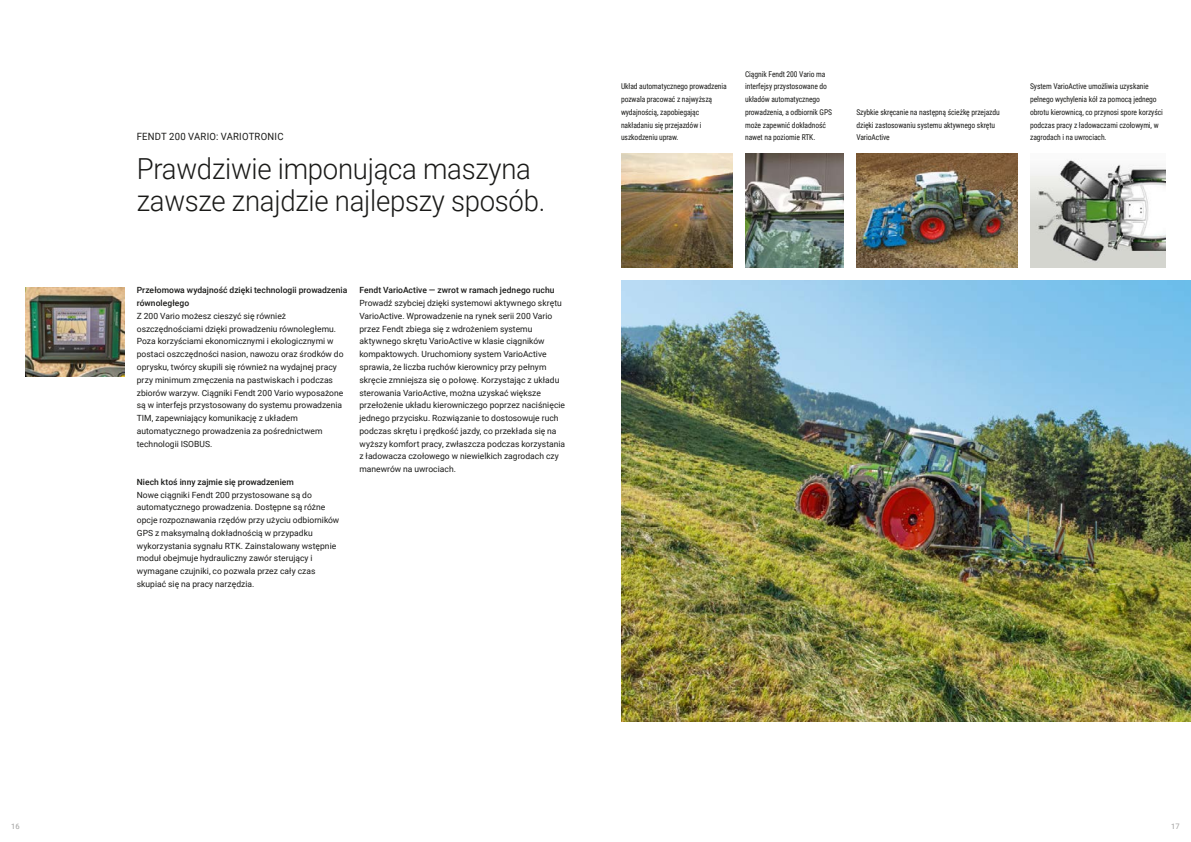
<style>
.page{position:relative;width:1191px;height:842px;background:#fff}
.page>*{position:absolute;margin:0;border:0;box-sizing:border-box;transform-origin:0 0}
.t1{font:300 29px/32px "Roboto";letter-spacing:-.01em;color:#1a1a18;scale:.95 1}
.t2{font:10px "Roboto";letter-spacing:.025em;color:#1a1a18;scale:.95 1}
.t3{font:8.5px/12.8px "Roboto";letter-spacing:.005em;color:#1a1a18}
.t4{font:500 8.5px/12.8px "Roboto";letter-spacing:.005em;color:#1a1a18}
.t5{font:8px/12.8px "Roboto Condensed";letter-spacing:-.01em;color:#1a1a18;scale:.95 1}
.t6{font:7.5px "Roboto";color:#9f9f9e}
</style>
<div class="page">
<img style="left:26px;top:287px;width:99px;height:89px">
<img style="left:621px;top:281px;width:570px;height:440px">
<img style="left:621px;top:153px;width:111px;height:115px">
<img style="left:856px;top:153px;width:161px;height:115px">
<img style="left:745px;top:153px;width:98px;height:115px">
<img style="left:1030px;top:160px;width:135px;height:108px">
<p class="t6" style="left:11px;top:821px;width:10px">16</p>
<p class="t2" style="left:137px;top:130px;width:156px">FENDT 200 VARIO: VARIOTRONIC</p>
<h1 class="t1" style="left:137px;top:151px;width:431px">Prawdziwie imponująca maszyna zawsze znajdzie najlepszy sposób.</h1>
<p class="t4" style="left:137px;top:284px;width:212px">Przełomowa wydajność dzięki technologii prowadzenia równoległego</p>
<p class="t3" style="left:137px;top:309px;width:208px">Z 200 Vario możesz cieszyć się również oszczędnościami dzięki prowadzeniu równoległemu.<br>Poza korzyściami ekonomicznymi i ekologicznymi w postaci oszczędności nasion, nawozu oraz środków do oprysku, twórcy skupili się również na wydajnej pracy przy minimum zmęczenia na pastwiskach i podczas zbiorów warzyw. Ciągniki Fendt 200 Vario wyposażone są w interfejs przystosowany do systemu prowadzenia TIM, zapewniający komunikację z układem automatycznego prowadzenia za pośrednictwem technologii ISOBUS.</p>
<p class="t4" style="left:137px;top:475px;width:159px">Niech ktoś inny zajmie się prowadzeniem</p>
<p class="t3" style="left:137px;top:488px;width:204px">Nowe ciągniki Fendt 200 przystosowane są do automatycznego prowadzenia. Dostępne są różne opcje rozpoznawania rzędów przy użyciu odbiorników GPS z maksymalną dokładnością w przypadku wykorzystania sygnału RTK. Zainstalowany wstępnie moduł obejmuje hydrauliczny zawór sterujący i wymagane czujniki, co pozwala przez cały czas skupiać się na pracy narzędzia.</p>
<p class="t4" style="left:359px;top:284px;width:197px">Fendt VarioActive — zwrot w ramach jednego ruchu</p>
<p class="t3" style="left:359px;top:296px;width:207px">Prowadź szybciej dzięki systemowi aktywnego skrętu VarioActive. Wprowadzenie na rynek serii 200 Vario przez Fendt zbiega się z wdrożeniem systemu aktywnego skrętu VarioActive w klasie ciągników kompaktowych. Uruchomiony system VarioActive sprawia, że liczba ruchów kierownicy przy pełnym skręcie zmniejsza się o połowę. Korzystając z układu sterowania VarioActive, można uzyskać większe przełożenie układu kierowniczego poprzez naciśnięcie jednego przycisku. Rozwiązanie to dostosowuje ruch podczas skrętu i prędkość jazdy, co przekłada się na wyższy komfort pracy, zwłaszcza podczas korzystania z ładowacza czołowego w niewielkich zagrodach czy manewrów na uwrociach.</p>
<p class="t5" style="left:621px;top:80px;width:113px">Układ automatycznego prowadzenia pozwala pracować z najwyższą wydajnością, zapobiegając nakładaniu się przejazdów i uszkodzeniu upraw.</p>
<p class="t5" style="left:745px;top:67px;width:93px">Ciągnik Fendt 200 Vario ma interfejsy przystosowane do układów automatycznego prowadzenia, a odbiornik GPS może zapewnić dokładność nawet na poziomie RTK.</p>
<p class="t5" style="left:856px;top:105px;width:152px">Szybkie skręcanie na następną ścieżkę przejazdu dzięki zastosowaniu systemu aktywnego skrętu<br>VarioActive</p>
<p class="t5" style="left:1030px;top:80px;width:141px">System VarioActive umożliwia uzyskanie pełnego wychylenia kół za pomocą jednego obrotu kierownicą, co przynosi spore korzyści podczas pracy z ładowaczami czołowymi, w zagrodach i na uwrociach.</p>
<p class="t6" style="left:1171px;top:821px;width:10px">17</p>
</div>
